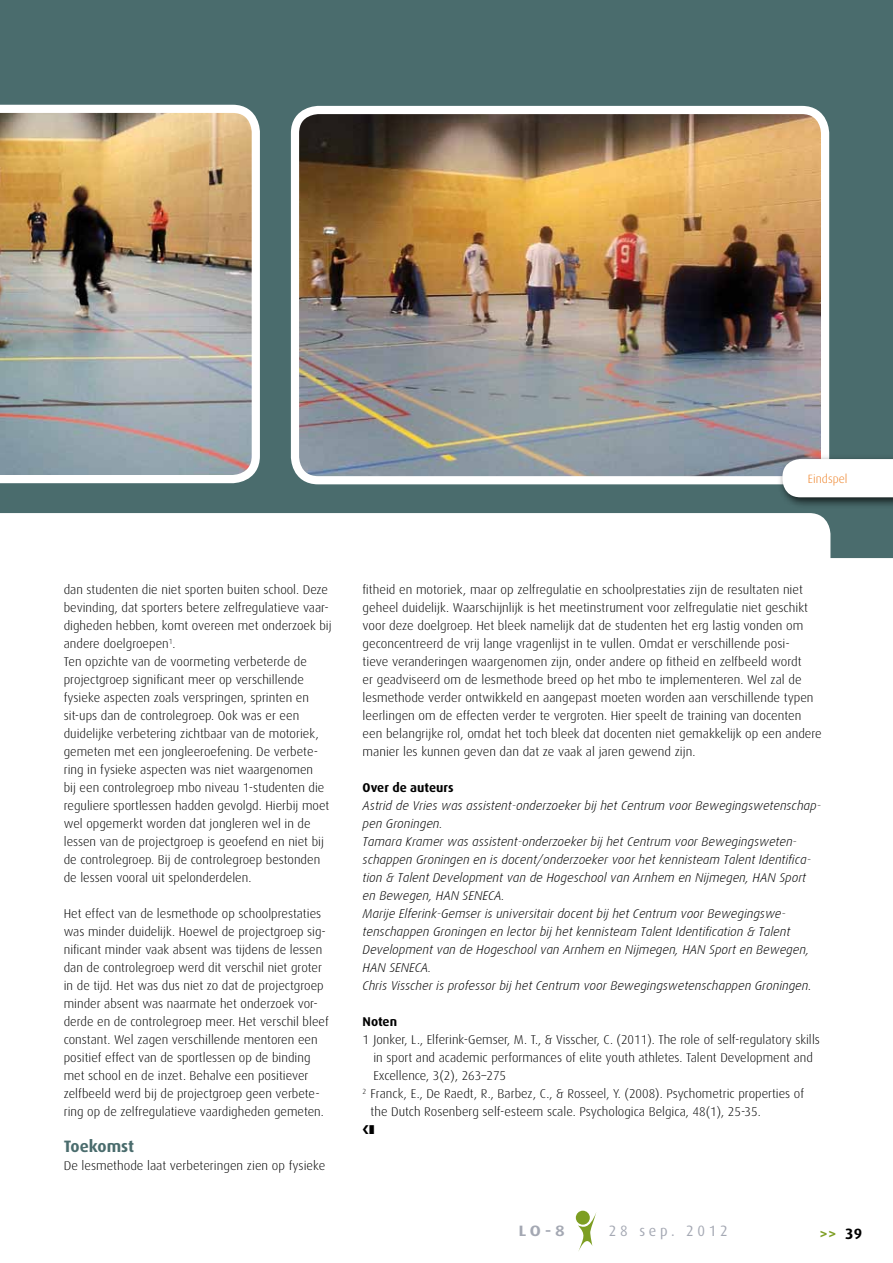
<style>
.page{position:relative;width:893px;height:1263px;background:#fff}
.page>*{position:absolute;margin:0;border:0;box-sizing:border-box;transform-origin:0 0}
.t1{font:700 16.5px "Dax";color:#4a6c6d}
.t2{font:15px "Dax";letter-spacing:.26em;color:#a4a8b3;scale:.96 1}
.t3{font:700 15px "Dax Wide";color:#a4a8b3}
.t4{font:700 15px "Dax";color:#7d9e22}
.t5{font:300 12.75px/18px "Dax";color:#000}
.t6{font:italic 300 12.75px/18px "Dax";color:#000}
.t7{font:700 12.75px "Dax";color:#000}
.t8{font:300 12px "Dax";color:#ee8024}
.s1{color:#000}
</style>
<div class="page">
<div style="left:0;top:0;width:893px;height:558px;background:#4a6c6d"></div>
<svg style="left:0;top:513px;width:830px;height:45px"></svg>
<div style="left:576px;top:1211px;width:14px;height:14px;background:#7d9e22;border-radius:50%"></div>
<svg style="left:578px;top:1212px;width:18px;height:39px"></svg>
<img style="left:0;top:105px;width:260px;height:378px">
<img style="left:295px;top:110px;width:530px;height:370px">
<div style="left:291px;top:106px;width:538px;height:378px;border:8px solid #fff;border-radius:23px"></div>
<div style="left:777px;top:454px;width:116px;height:54px;background:#000;opacity:.75"></div>
<svg style="left:782px;top:459px;width:111px;height:38px"></svg>
<p class="t8" style="left:808px;top:472px;width:41px">Eindspel</p>
<p class="t5" style="left:64px;top:581px;width:269px">dan studenten die niet sporten buiten school. Deze bevinding, dat sporters betere zelfregulatieve vaar&shy;digheden hebben, komt overeen met onderzoek bij andere doelgroepen<sup>1</sup>.<br>Ten opzichte van de voormeting verbeterde de projectgroep significant meer op verschillende fysieke aspecten zoals verspringen, sprinten en sit-ups dan de controlegroep. Ook was er een duidelijke verbetering zichtbaar van de motoriek, gemeten met een jongleeroefening. De verbete&shy;ring in fysieke aspecten was niet waargenomen<br>bij een controlegroep mbo niveau 1-studenten die reguliere sportlessen hadden gevolgd. Hierbij moet wel opgemerkt worden dat jongleren wel in de lessen van de projectgroep is geoefend en niet bij de controlegroep. Bij de controlegroep bestonden de lessen vooral uit spelonderdelen.</p>
<p class="t5" style="left:64px;top:905px;width:266px">Het effect van de lesmethode op schoolprestaties was minder duidelijk. Hoewel de projectgroep sig&shy;nificant minder vaak absent was tijdens de lessen dan de controlegroep werd dit verschil niet groter in de tijd. Het was dus niet zo dat de projectgroep minder absent was naarmate het onderzoek vor&shy;derde en de controlegroep meer. Het verschil bleef constant. Wel zagen verschillende mentoren een positief effect van de sportlessen op de binding met school en de inzet. Behalve een positiever zelfbeeld werd bij de projectgroep geen verbete&shy;ring op de zelfregulatieve vaardigheden gemeten.</p>
<p class="t1" style="left:64px;top:1137px;width:72px">Toekomst</p>
<p class="t5" style="left:64px;top:1157px;width:263px">De lesmethode laat verbeteringen zien op fysieke</p>
<p class="t5" style="left:363px;top:581px;width:461px">fitheid en motoriek, maar op zelfregulatie en schoolprestaties zijn de resultaten niet geheel duidelijk. Waarschijnlijk is het meetinstrument voor zelfregulatie niet geschikt voor deze doelgroep. Het bleek namelijk dat de studenten het erg lastig vonden om geconcentreerd de vrij lange vragenlijst in te vullen. Omdat er verschillende posi-<br>tieve veranderingen waargenomen zijn, onder andere op fitheid en zelfbeeld wordt<br>er geadviseerd om de lesmethode breed op het mbo te implementeren. Wel zal de lesmethode verder ontwikkeld en aangepast moeten worden aan verschillende typen leerlingen om de effecten verder te vergroten. Hier speelt de training van docenten een belangrijke rol, omdat het toch bleek dat docenten niet gemakkelijk op een andere manier les kunnen geven dan dat ze vaak al jaren gewend zijn.</p>
<p class="t7" style="left:363px;top:780px;width:93px">Over de auteurs</p>
<p class="t6" style="left:363px;top:797px;width:460px">Astrid de Vries was assistent-onderzoeker bij het Centrum voor Bewegingswetenschap&shy;pen Groningen.<br>Tamara Kramer was assistent-onderzoeker bij het Centrum voor Bewegingsweten&shy;schappen Groningen en is docent/onderzoeker voor het kennisteam Talent Identifica&shy;tion &amp; Talent Development van de Hogeschool van Arnhem en Nijmegen, HAN Sport en Bewegen, HAN SENECA.<br>Marije Elferink-Gemser is universitair docent bij het Centrum voor Bewegingswe&shy;tenschappen Groningen en lector bij het kennisteam Talent Identification &amp; Talent Development van de Hogeschool van Arnhem en Nijmegen, HAN Sport en Bewegen, HAN SENECA.<br>Chris Visscher is professor bij het Centrum voor Bewegingswetenschappen Groningen.</p>
<p class="t7" style="left:363px;top:1014px;width:36px">Noten</p>
<p class="t5" style="left:363px;top:1031px;width:459px">1 Jonker, L., Elferink-Gemser, M. T., &amp; Visscher, C. (2011). The role of self-regulatory skills</p>
<p class="t5" style="left:373px;top:1049px;width:441px">in sport and academic performances of elite youth athletes. Talent Development and</p>
<p class="t5" style="left:373px;top:1067px;width:134px">Excellence, 3(2), 263–275</p>
<p class="t5" style="left:363px;top:1085px;width:443px"><sup>2</sup> Franck, E., De Raedt, R., Barbez, C., &amp; Rosseel, Y. (2008). Psychometric properties of</p>
<p class="t5" style="left:371px;top:1103px;width:392px">the Dutch Rosenberg self-esteem scale. Psychologica Belgica, 48(1), 25-35.</p>
<p class="t3" style="left:519px;top:1223px;width:48px">LO-8</p>
<p class="t2" style="left:609px;top:1223px;width:125px">28 sep. 2012</p>
<p class="t4" style="left:819px;top:1225px;width:44px">&gt;&gt; <span class="s1">39</span></p>
</div>
